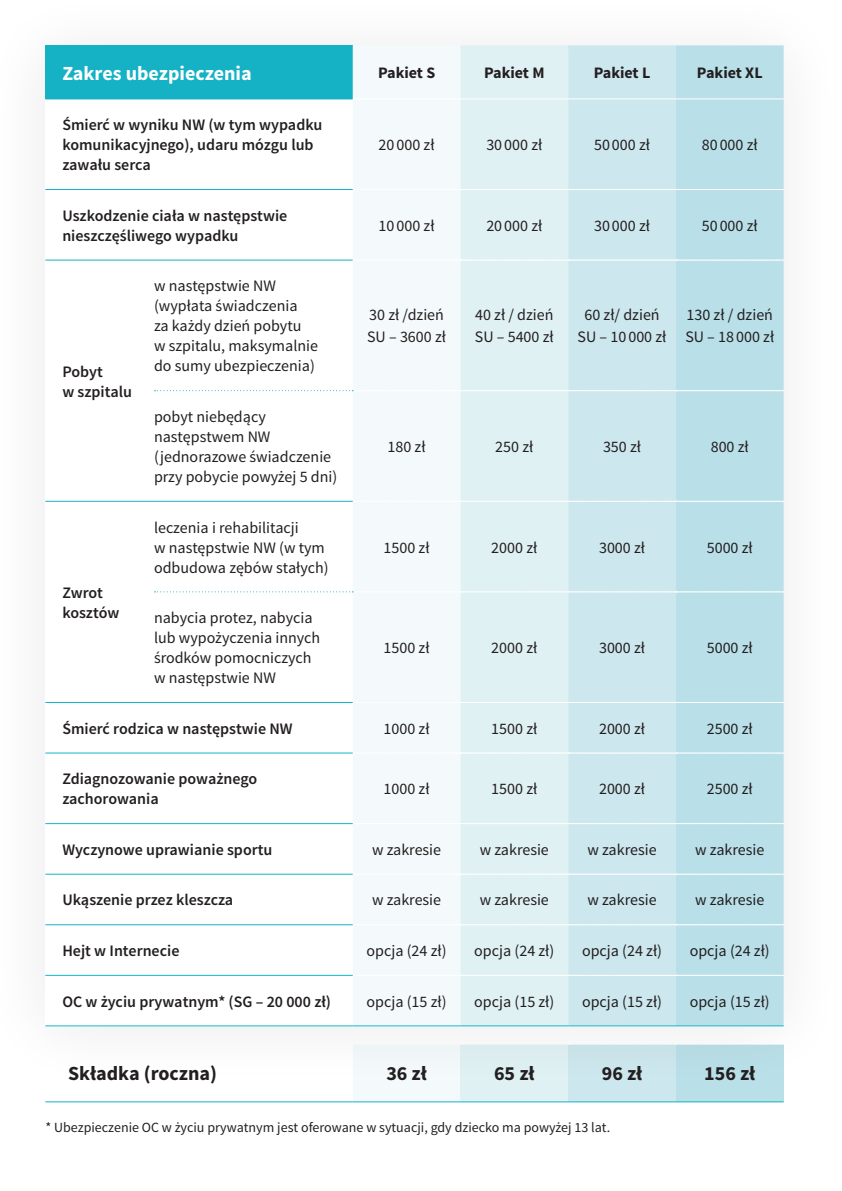
<style>
.page{position:relative;width:842px;height:1191px;background:#fff}
.page>*{position:absolute;margin:0;border:0;box-sizing:border-box;transform-origin:0 0}
.t1{font:700 20px "Source Sans Pro";color:#231f20}
.t2{font:700 20px "Source Sans Pro";color:#fff}
.t3{font:16px/20px "Source Sans Pro";color:#231f20}
.t4{font:600 16px/20px "Source Sans Pro";color:#231f20}
.t5{font:700 16px "Source Sans Pro";color:#231f20}
.t6{font:14px "Source Sans Pro";color:#231f20}
</style>
<div class="page">
<div style="left:353px;top:1044px;width:107px;height:57px;background:#f4fafb"></div>
<div style="left:460px;top:1044px;width:108px;height:57px;background:#e0f1f4"></div>
<div style="left:568px;top:1044px;width:108px;height:57px;background:#cce7ed"></div>
<div style="left:676px;top:1044px;width:108px;height:57px;background:#b9dfe8"></div>
<hr style="left:45px;top:1101px;width:308px;height:1px;background:#15b2c5">
<hr style="left:353px;top:1101px;width:107px;height:1px;background:#15b2c5">
<hr style="left:460px;top:1101px;width:108px;height:1px;background:#15b2c5">
<hr style="left:568px;top:1101px;width:108px;height:1px;background:#15b2c5">
<hr style="left:676px;top:1101px;width:108px;height:1px;background:#15b2c5">
<div style="left:0;top:0;width:842px;height:1090px;background:#231f20;opacity:.1"></div>
<div style="left:45px;top:51px;width:737px;height:975px;background:#fff"></div>
<div style="left:45px;top:45px;width:308px;height:54px;background:#15b2c5"></div>
<div style="left:353px;top:45px;width:107px;height:980px;background:#f4fafb"></div>
<div style="left:460px;top:45px;width:108px;height:980px;background:#e0f1f4"></div>
<div style="left:568px;top:45px;width:108px;height:980px;background:#cce7ed"></div>
<div style="left:676px;top:45px;width:108px;height:980px;background:#b9dfe8"></div>
<hr style="left:353px;top:98px;width:107px;height:1px;background:#fff">
<hr style="left:460px;top:98px;width:108px;height:1px;background:#fff">
<hr style="left:568px;top:98px;width:108px;height:1px;background:#fff">
<hr style="left:676px;top:98px;width:108px;height:1px;background:#fff">
<svg style="left:353px;top:189px;width:431px;height:1px"></svg>
<svg style="left:353px;top:260px;width:431px;height:1px"></svg>
<svg style="left:353px;top:501px;width:431px;height:1px"></svg>
<svg style="left:353px;top:702px;width:431px;height:1px"></svg>
<svg style="left:353px;top:752px;width:431px;height:1px"></svg>
<svg style="left:353px;top:823px;width:431px;height:1px"></svg>
<svg style="left:353px;top:873px;width:431px;height:1px"></svg>
<svg style="left:353px;top:924px;width:431px;height:1px"></svg>
<svg style="left:353px;top:974px;width:431px;height:1px"></svg>
<hr style="left:45px;top:189px;width:109px;height:1px;background:#15b2c5">
<hr style="left:154px;top:189px;width:199px;height:1px;background:#15b2c5">
<hr style="left:45px;top:260px;width:109px;height:1px;background:#15b2c5">
<hr style="left:154px;top:260px;width:199px;height:1px;background:#15b2c5">
<hr style="left:45px;top:501px;width:109px;height:1px;background:#15b2c5">
<hr style="left:154px;top:501px;width:199px;height:1px;background:#15b2c5">
<hr style="left:45px;top:702px;width:109px;height:1px;background:#15b2c5">
<hr style="left:154px;top:702px;width:199px;height:1px;background:#15b2c5">
<hr style="left:45px;top:752px;width:109px;height:1px;background:#15b2c5">
<hr style="left:154px;top:752px;width:199px;height:1px;background:#15b2c5">
<hr style="left:45px;top:823px;width:109px;height:1px;background:#15b2c5">
<hr style="left:154px;top:823px;width:199px;height:1px;background:#15b2c5">
<hr style="left:45px;top:874px;width:109px;height:1px;background:#15b2c5">
<hr style="left:154px;top:874px;width:199px;height:1px;background:#15b2c5">
<hr style="left:45px;top:924px;width:109px;height:1px;background:#15b2c5">
<hr style="left:154px;top:924px;width:199px;height:1px;background:#15b2c5">
<hr style="left:45px;top:975px;width:109px;height:1px;background:#15b2c5">
<hr style="left:154px;top:975px;width:199px;height:1px;background:#15b2c5">
<hr style="left:45px;top:1025px;width:109px;height:1px;background:#15b2c5">
<hr style="left:154px;top:1025px;width:199px;height:1px;background:#15b2c5">
<svg style="left:154px;top:390px;width:630px;height:1px"></svg>
<svg style="left:154px;top:591px;width:630px;height:1px"></svg>
<hr style="left:353px;top:1025px;width:107px;height:1px;background:#15b2c5">
<hr style="left:460px;top:1025px;width:108px;height:1px;background:#15b2c5">
<hr style="left:568px;top:1025px;width:108px;height:1px;background:#15b2c5">
<hr style="left:676px;top:1025px;width:108px;height:1px;background:#15b2c5">
<p class="t2" style="left:62px;top:60px;width:191px">Zakres ubezpieczenia</p>
<p class="t5" style="left:378px;top:63px;width:59px">Pakiet S</p>
<p class="t5" style="left:484px;top:63px;width:62px">Pakiet M</p>
<p class="t5" style="left:594px;top:63px;width:58px">Pakiet L</p>
<p class="t5" style="left:697px;top:63px;width:67px">Pakiet XL</p>
<p class="t4" style="left:62px;top:115px;width:261px">Śmierć w wyniku NW (w tym wypadku komunikacyjnego), udaru mózgu lub zawału serca</p>
<p class="t3" style="left:379px;top:135px;width:57px">20 000 zł</p>
<p class="t3" style="left:486px;top:135px;width:57px">30 000 zł</p>
<p class="t3" style="left:594px;top:135px;width:57px">50 000 zł</p>
<p class="t3" style="left:702px;top:135px;width:57px">80 000 zł</p>
<p class="t4" style="left:62px;top:206px;width:226px">Uszkodzenie ciała w następstwie nieszczęśliwego wypadku</p>
<p class="t3" style="left:379px;top:216px;width:57px">10 000 zł</p>
<p class="t3" style="left:486px;top:216px;width:57px">20 000 zł</p>
<p class="t3" style="left:594px;top:216px;width:57px">30 000 zł</p>
<p class="t3" style="left:702px;top:216px;width:57px">50 000 zł</p>
<p class="t4" style="left:62px;top:362px;width:71px">Pobyt<br>w szpitalu</p>
<p class="t4" style="left:62px;top:583px;width:58px">Zwrot kosztów</p>
<p class="t3" style="left:154px;top:276px;width:166px">w następstwie NW (wypłata świadczenia<br>za każdy dzień pobytu<br>w szpitalu, maksymalnie do sumy ubezpieczenia)</p>
<p class="t3" style="left:154px;top:407px;width:185px">pobyt niebędący następstwem NW (jednorazowe świadczenie przy pobycie powyżej 5 dni)</p>
<p class="t3" style="left:154px;top:517px;width:176px">leczenia i rehabilitacji<br>w następstwie NW (w tym odbudowa zębów stałych)</p>
<p class="t3" style="left:154px;top:608px;width:168px">nabycia protez, nabycia lub wypożyczenia innych środków pomocniczych w następstwie NW</p>
<p class="t3" style="left:367px;top:304px;width:80px;line-height:22px">30 zł /dzień<br>SU – 3600 zł</p>
<p class="t3" style="left:475px;top:304px;width:80px;line-height:22px">40 zł / dzień<br>SU – 5400 zł</p>
<p class="t3" style="left:578px;top:304px;width:90px;line-height:22px;text-align:center">60 zł/ dzień<br>SU – 10 000 zł</p>
<p class="t3" style="left:685px;top:304px;width:90px;line-height:22px">130 zł / dzień<br>SU – 18 000 zł</p>
<p class="t3" style="left:388px;top:437px;width:40px">180 zł</p>
<p class="t3" style="left:495px;top:437px;width:40px">250 zł</p>
<p class="t3" style="left:603px;top:437px;width:40px">350 zł</p>
<p class="t3" style="left:711px;top:437px;width:40px">800 zł</p>
<p class="t3" style="left:384px;top:537px;width:48px">1500 zł</p>
<p class="t3" style="left:491px;top:537px;width:48px">2000 zł</p>
<p class="t3" style="left:599px;top:537px;width:48px">3000 zł</p>
<p class="t3" style="left:707px;top:537px;width:48px">5000 zł</p>
<p class="t3" style="left:384px;top:638px;width:48px">1500 zł</p>
<p class="t3" style="left:491px;top:638px;width:48px">2000 zł</p>
<p class="t3" style="left:599px;top:638px;width:48px">3000 zł</p>
<p class="t3" style="left:707px;top:638px;width:48px">5000 zł</p>
<p class="t4" style="left:62px;top:719px;width:232px">Śmierć rodzica w następstwie NW</p>
<p class="t3" style="left:384px;top:718px;width:48px">1000 zł</p>
<p class="t3" style="left:491px;top:718px;width:48px">1500 zł</p>
<p class="t3" style="left:599px;top:718px;width:48px">2000 zł</p>
<p class="t3" style="left:707px;top:718px;width:48px">2500 zł</p>
<p class="t4" style="left:62px;top:769px;width:196px">Zdiagnozowanie poważnego zachorowania</p>
<p class="t3" style="left:384px;top:779px;width:48px">1000 zł</p>
<p class="t3" style="left:491px;top:779px;width:48px">1500 zł</p>
<p class="t3" style="left:599px;top:779px;width:48px">2000 zł</p>
<p class="t3" style="left:707px;top:779px;width:48px">2500 zł</p>
<p class="t4" style="left:62px;top:840px;width:211px">Wyczynowe uprawianie sportu</p>
<p class="t3" style="left:372px;top:840px;width:71px">w zakresie</p>
<p class="t3" style="left:480px;top:840px;width:71px">w zakresie</p>
<p class="t3" style="left:587px;top:840px;width:71px">w zakresie</p>
<p class="t3" style="left:695px;top:840px;width:71px">w zakresie</p>
<p class="t4" style="left:62px;top:890px;width:172px">Ukąszenie przez kleszcza</p>
<p class="t3" style="left:372px;top:890px;width:71px">w zakresie</p>
<p class="t3" style="left:480px;top:890px;width:71px">w zakresie</p>
<p class="t3" style="left:587px;top:890px;width:71px">w zakresie</p>
<p class="t3" style="left:695px;top:890px;width:71px">w zakresie</p>
<p class="t4" style="left:62px;top:941px;width:119px">Hejt w Internecie</p>
<p class="t3" style="left:367px;top:941px;width:82px">opcja (24 zł)</p>
<p class="t3" style="left:474px;top:941px;width:82px">opcja (24 zł)</p>
<p class="t3" style="left:582px;top:941px;width:82px">opcja (24 zł)</p>
<p class="t3" style="left:690px;top:941px;width:82px">opcja (24 zł)</p>
<p class="t4" style="left:62px;top:991px;width:270px">OC w życiu prywatnym* (SG – 20 000 zł)</p>
<p class="t3" style="left:367px;top:991px;width:82px">opcja (15 zł)</p>
<p class="t3" style="left:474px;top:991px;width:82px">opcja (15 zł)</p>
<p class="t3" style="left:582px;top:991px;width:82px">opcja (15 zł)</p>
<p class="t3" style="left:690px;top:991px;width:82px">opcja (15 zł)</p>
<p class="t1" style="left:68px;top:1061px;width:151px">Składka (roczna)</p>
<p class="t1" style="left:386px;top:1061px;width:42px">36 zł</p>
<p class="t1" style="left:494px;top:1061px;width:42px">65 zł</p>
<p class="t1" style="left:602px;top:1061px;width:42px">96 zł</p>
<p class="t1" style="left:704px;top:1061px;width:53px">156 zł</p>
<p class="t6" style="left:45px;top:1119px;width:566px">* Ubezpieczenie OC w życiu prywatnym jest oferowane w sytuacji, gdy dziecko ma powyżej 13 lat.</p>
</div>
